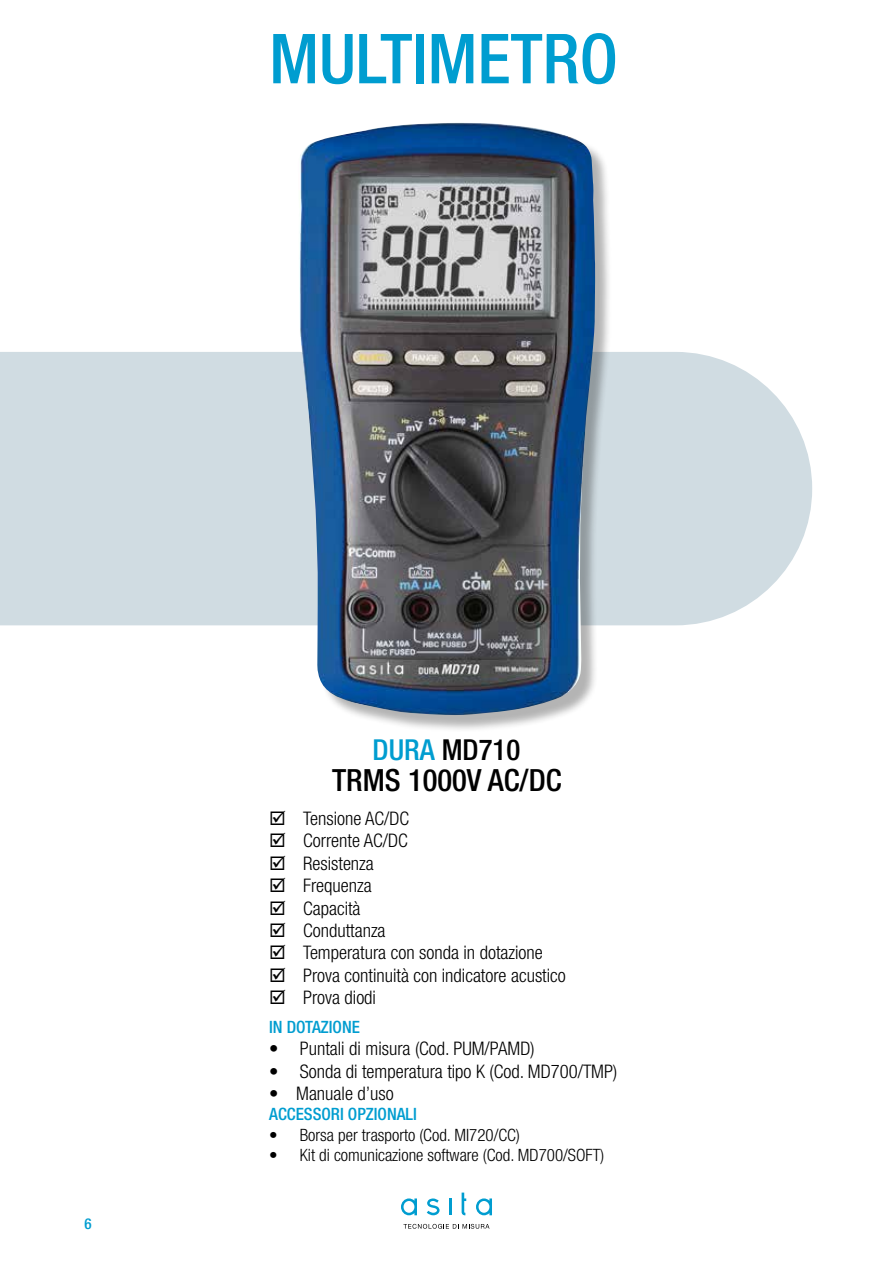
<style>
.page{position:relative;width:893px;height:1263px;background:#fff}
.page>*{position:absolute;margin:0;border:0;box-sizing:border-box;transform-origin:0 0}
.t1{font:500 condensed 69px "Helvetica Neue LT Std";color:#009dd0}
.t2{font:500 condensed 30.6px "Helvetica Neue LT Std";color:#000}
.t3{font:500 condensed 28.95px "Helvetica Neue LT Std";color:#000}
.t4{font:300 condensed 18.75px/22.5px "Helvetica Neue LT Std";color:#000}
.t5{font:300 condensed 16.95px "Helvetica Neue LT Std";color:#000}
.t6{font:500 condensed 16.95px "Helvetica Neue LT Std";color:#009dd0}
.t7{font:500 condensed 15px "Helvetica Neue LT Std";color:#009dd0}
.s1{color:#009dd0}
</style>
<div class="page">
<div style="left:0;top:352px;width:812px;height:273px;background:#d0dce2"></div>
<div style="left:300px;top:125px;width:312px;height:607px;background:#000;opacity:.3"></div>
<img style="left:298px;top:123px;width:297px;height:592px">
<svg style="left:401px;top:1198px;width:16px;height:17px"></svg>
<svg style="left:427px;top:1198px;width:13px;height:17px"></svg>
<hr style="left:449px;top:1198px;width:3px;height:17px;background:#009dd0">
<svg style="left:462px;top:1192px;width:4px;height:23px"></svg>
<svg style="left:476px;top:1198px;width:16px;height:17px"></svg>
<svg style="left:403px;top:1224px;width:86px;height:5px"></svg>
<h1 class="t1" style="left:269px;top:18px;width:350px">MULTIMETRO</h1>
<p class="t7" style="left:85px;top:1214px;width:9px">6</p>
<h3 class="t3" style="left:373px;top:732px;width:149px"><span class="s1">DURA</span> MD710</h3>
<h2 class="t2" style="left:332px;top:762px;width:231px">TRMS 1000V AC/DC</h2>
<p class="t4" style="left:303px;top:807px;width:264px">Tensione AC/DC<br>Corrente AC/DC<br>Resistenza<br>Frequenza<br>Capacità<br>Conduttanza<br>Temperatura con sonda in dotazione<br>Prova continuità con indicatore acustico<br>Prova diodi</p>
<p class="t6" style="left:269px;top:1017px;width:92px">IN DOTAZIONE</p>
<p class="t4" style="left:269px;top:1037px;width:267px">• Puntali di misura (Cod. PUM/PAMD)</p>
<p class="t4" style="left:269px;top:1060px;width:350px">• Sonda di temperatura tipo K (Cod. MD700/TMP)</p>
<p class="t4" style="left:269px;top:1082px;width:126px">• Manuale d’uso</p>
<p class="t6" style="left:269px;top:1104px;width:149px">ACCESSORI OPZIONALI</p>
<p class="t5" style="left:269px;top:1125px;width:252px">• Borsa per trasporto (Cod. MI720/CC)</p>
<p class="t5" style="left:269px;top:1145px;width:336px">• Kit di comunicazione software (Cod. MD700/SOFT)</p>
</div>
